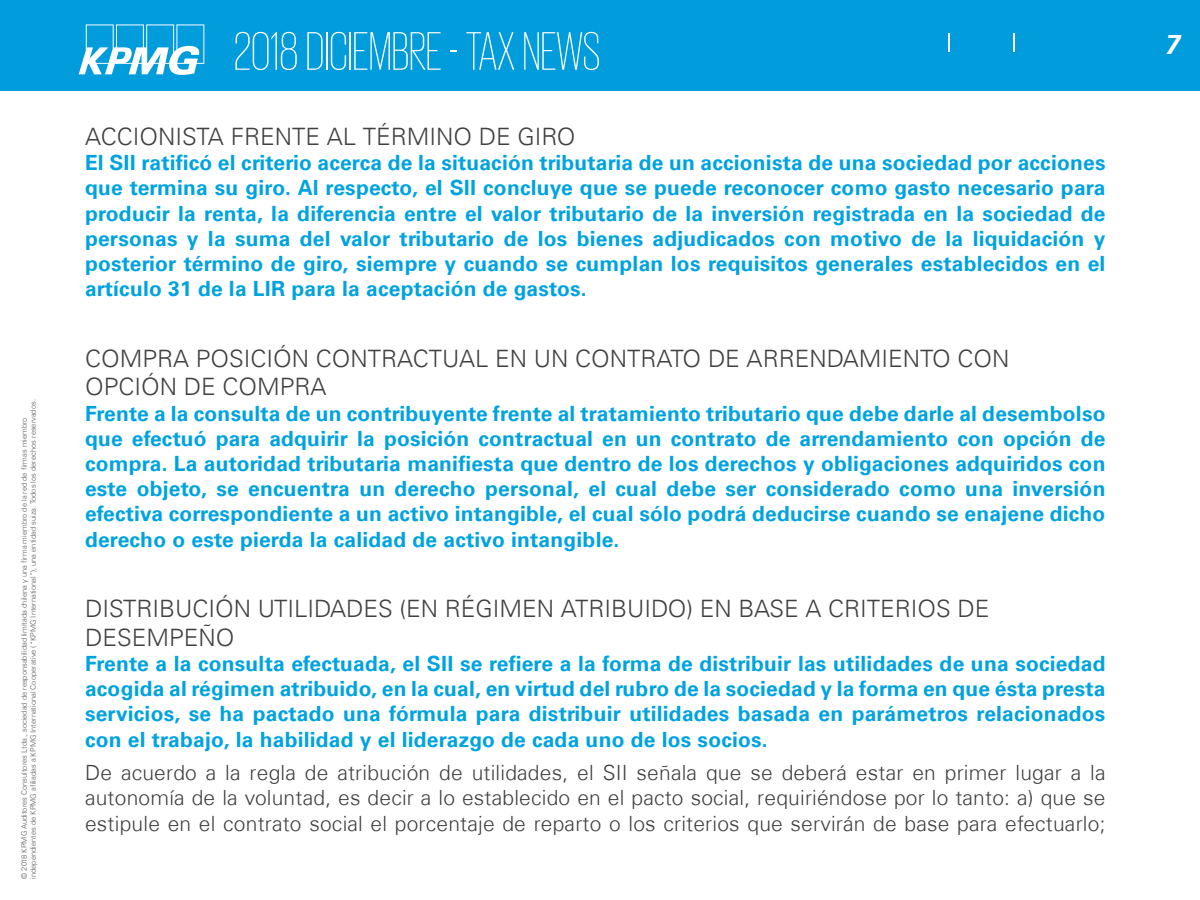
<style>
.page{position:relative;width:1200px;height:900px;background:#fff}
.page>*{position:absolute;margin:0;border:0;box-sizing:border-box;transform-origin:0 0}
.t1{font:200 55.5px "KPMG";color:#fff}
.t2{font:italic 700 27px "Universfor KPMG";color:#fff}
.t3{font:300 24px/28.5px "Universfor KPMG";color:#414042}
.t4{font:700 21px/25.2px "Universfor KPMG";letter-spacing:.01em;color:#00a3df;text-align:justify}
.t5{font:300 21px/25.2px "Universfor KPMG";letter-spacing:.01em;color:#414042;text-align:justify}
.t6{font:300 7.5px/9px "Universfor KPMG";color:#58595b}
</style>
<div class="page">
<div style="left:0;top:0;width:1200px;height:91px;background:#009cdc"></div>
<svg style="left:1013px;top:33px;width:2px;height:19px"></svg>
<svg style="left:948px;top:33px;width:1px;height:19px"></svg>
<svg style="left:79px;top:24px;width:125px;height:51px"></svg>
<p class="t6" style="left:20px;top:879px;width:481px;rotate:-90deg">© 2018 KPMG Auditores Consultores Ltda., sociedad de responsabilidad limitada chilena y una firma miembro de la red de firmas miembro independientes de KPMG afiliadas a KPMG International Cooperative (“KPMG International”), una entidad suiza. Todos los derechos reservados.</p>
<h1 class="t1" style="left:234px;top:25px;width:368px">2018 DICIEMBRE - TAX NEWS</h1>
<p class="t2" style="left:1164px;top:29px;width:17px">7</p>
<p class="t3" style="left:85px;top:122px;width:492px">ACCIONISTA FRENTE AL TÉRMINO DE GIRO</p>
<h3 class="t4" style="left:85px;top:150px;width:1022px">El SII ratificó el criterio acerca de la situación tributaria de un accionista de una sociedad por acciones</h3>
<p class="t4" style="left:85px;top:175px;width:1022px">que termina su giro. Al respecto, el SII concluye que se puede reconocer como gasto necesario para producir la renta, la diferencia entre el valor tributario de la inversión registrada en la sociedad de personas y la suma del valor tributario de los bienes adjudicados con motivo de la liquidación y posterior término de giro, siempre y cuando se cumplan los requisitos generales establecidos en el artículo 31 de la LIR para la aceptación de gastos.</p>
<p class="t3" style="left:85px;top:344px;width:926px">COMPRA POSICIÓN CONTRACTUAL EN UN CONTRATO DE ARRENDAMIENTO CON<br>OPCIÓN DE COMPRA</p>
<p class="t4" style="left:85px;top:401px;width:1022px">Frente a la consulta de un contribuyente frente al tratamiento tributario que debe darle al desembolso que efectuó para adquirir la posición contractual en un contrato de arrendamiento con opción de</p>
<p class="t4" style="left:85px;top:451px;width:1022px">compra. La autoridad tributaria manifiesta que dentro de los derechos y obligaciones adquiridos con</p>
<p class="t4" style="left:85px;top:476px;width:1022px">este objeto, se encuentra un derecho personal, el cual debe ser considerado como una inversión efectiva correspondiente a un activo intangible, el cual sólo podrá deducirse cuando se enajene dicho derecho o este pierda la calidad de activo intangible.</p>
<p class="t3" style="left:85px;top:594px;width:906px">DISTRIBUCIÓN UTILIDADES (EN RÉGIMEN ATRIBUIDO) EN BASE A CRITERIOS DE<br>DESEMPEÑO</p>
<h3 class="t4" style="left:85px;top:651px;width:1022px">Frente a la consulta efectuada, el SII se refiere a la forma de distribuir las utilidades de una sociedad</h3>
<p class="t4" style="left:85px;top:676px;width:1022px">acogida al régimen atribuido, en la cual, en virtud del rubro de la sociedad y la forma en que ésta presta servicios, se ha pactado una fórmula para distribuir utilidades basada en parámetros relacionados con el trabajo, la habilidad y el liderazgo de cada uno de los socios.</p>
<p class="t5" style="left:85px;top:760px;width:1022px">De acuerdo a la regla de atribución de utilidades, el SII señala que se deberá estar en primer lugar a la autonomía de la voluntad, es decir a lo establecido en el pacto social, requiriéndose por lo tanto: a) que se estipule en el contrato social el porcentaje de reparto o los criterios que servirán de base para efectuarlo;</p>
</div>
